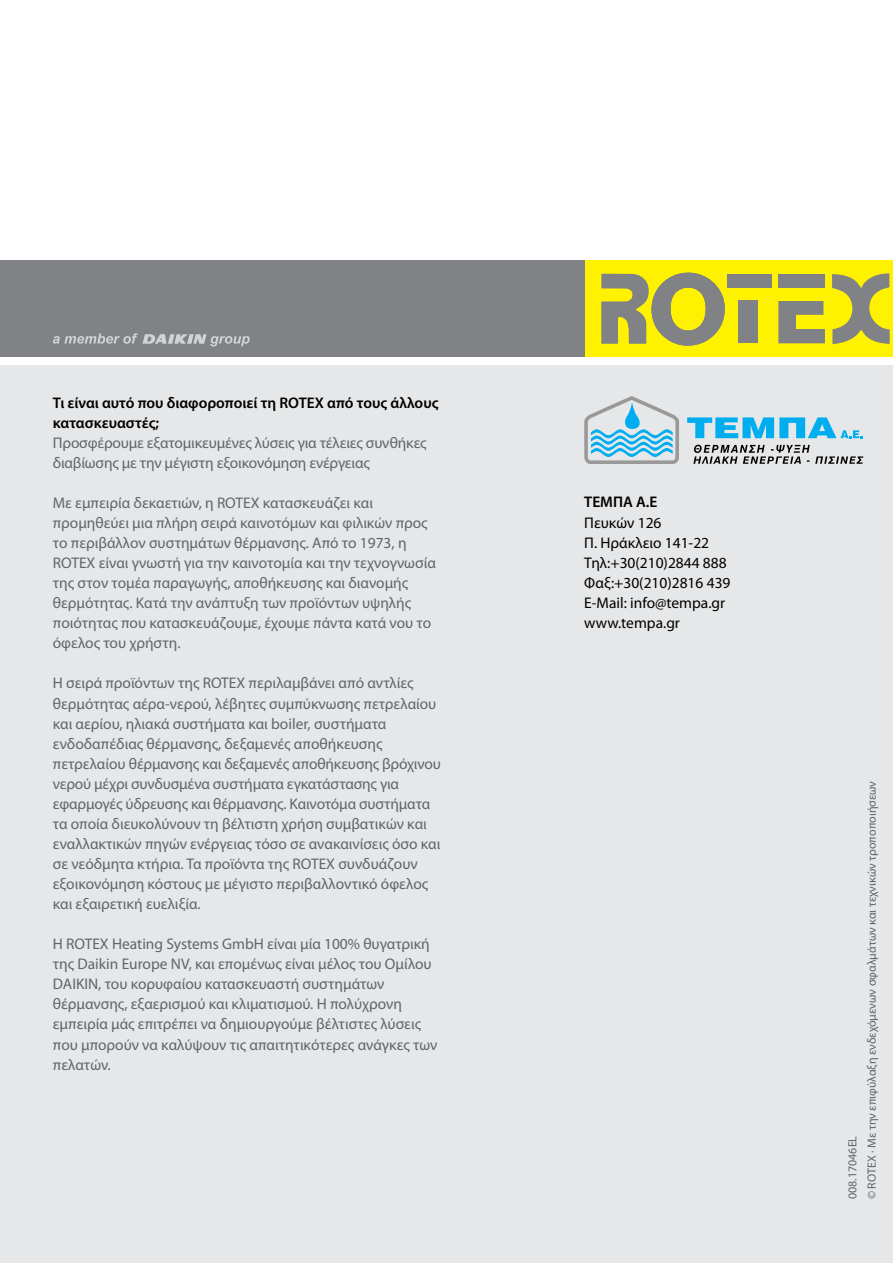
<style>
.page{position:relative;width:893px;height:1263px;background:#fff}
.page>*{position:absolute;margin:0;border:0;box-sizing:border-box;transform-origin:0 0}
.t1{font:15.45px/20.1px "Myriad Pro";color:#636466}
.t2{font:15.45px/20.1px "Myriad Pro";color:#000}
.t3{font:600 15.45px/20.1px "Myriad Pro";color:#000}
.t4{font:12px/19.5px "Myriad Pro";color:#636466}
</style>
<div class="page">
<div style="left:0;top:365px;width:893px;height:898px;background:#e6e7e8"></div>
<div style="left:0;top:260px;width:585px;height:97px;background:#808285"></div>
<div style="left:585px;top:260px;width:308px;height:97px;background:#fff200"></div>
<svg style="left:832px;top:273px;width:58px;height:71px"></svg>
<div style="left:778px;top:274px;width:47px;height:14px;background:#808285"></div>
<div style="left:727px;top:274px;width:45px;height:14px;background:#808285"></div>
<div style="left:739px;top:300px;width:19px;height:43px;background:#808285"></div>
<svg style="left:778px;top:301px;width:47px;height:42px"></svg>
<svg style="left:601px;top:272px;width:124px;height:74px"></svg>
<svg style="left:53px;top:333px;width:197px;height:13px"></svg>
<svg style="left:687px;top:417px;width:176px;height:21px"></svg>
<svg style="left:584px;top:396px;width:95px;height:68px"></svg>
<svg style="left:693px;top:445px;width:170px;height:19px"></svg>
<p class="t3" style="left:53px;top:393px;width:387px">Τι είναι αυτό που διαφοροποιεί τη ROTEX από τους άλλους κατασκευαστές;</p>
<p class="t1" style="left:53px;top:433px;width:375px">Προσφέρουμε εξατομικευμένες λύσεις για τέλειες συνθήκες διαβίωσης με την μέγιστη εξοικονόμηση ενέργειας</p>
<p class="t1" style="left:53px;top:493px;width:384px">Με εμπειρία δεκαετιών, η ROTEX κατασκευάζει και προμηθεύει μια πλήρη σειρά καινοτόμων και φιλικών προς το περιβάλλον συστημάτων θέρμανσης. Από το 1973, η ROTEX είναι γνωστή για την καινοτομία και την τεχνογνωσία της στον τομέα παραγωγής, αποθήκευσης και διανομής θερμότητας. Κατά την ανάπτυξη των προϊόντων υψηλής ποιότητας που κατασκευάζουμε, έχουμε πάντα κατά νου το όφελος του χρήστη.</p>
<p class="t1" style="left:53px;top:673px;width:390px">Η σειρά προϊόντων της ROTEX περιλαμβάνει από αντλίες θερμότητας αέρα-νερού, λέβητες συμπύκνωσης πετρελαίου και αερίου, ηλιακά συστήματα και boiler, συστήματα ενδοδαπέδιας θέρμανσης, δεξαμενές αποθήκευσης πετρελαίου θέρμανσης και δεξαμενές αποθήκευσης βρόχινου νερού μέχρι συνδυσμένα συστήματα εγκατάστασης για εφαρμογές ύδρευσης και θέρμανσης. Καινοτόμα συστήματα τα οποία διευκολύνουν τη βέλτιστη χρήση συμβατικών και εναλλακτικών πηγών ενέργειας τόσο σε ανακαινίσεις όσο και σε νεόδμητα κτήρια. Τα προϊόντα της ROTEX συνδυάζουν εξοικονόμηση κόστους με μέγιστο περιβαλλοντικό όφελος και εξαιρετική ευελιξία.</p>
<p class="t1" style="left:53px;top:934px;width:386px">Η ROTEX Heating Systems GmbH είναι μία 100% θυγατρική της Daikin Europe NV, και επομένως είναι μέλος του Ομίλου DAIKIN, του κορυφαίου κατασκευαστή συστημάτων θέρμανσης, εξαερισμού και κλιματισμού. Η πολύχρονη εμπειρία μάς επιτρέπει να δημιουργούμε βέλτιστες λύσεις που μπορούν να καλύψουν τις απαιτητικότερες ανάγκες των πελατών.</p>
<p class="t3" style="left:584px;top:492px;width:75px">ΤΕΜΠΑ Α.Ε</p>
<p class="t2" style="left:584px;top:513px;width:148px">Πευκών 126<br>Π. Ηράκλειο 141-22<br>Τηλ:+30(210)2844 888<br>Φαξ:+30(210)2816 439<br>E-Mail: info@tempa.gr www.tempa.gr</p>
<p class="t4" style="left:843px;top:1199px;width:420px;rotate:-90deg">008.17046EL<br>© ROTEX · Με την επιφύλαξη ενδεχόμενων σφαλμάτων και τεχνικών τροποποιήσεων</p>
</div>
